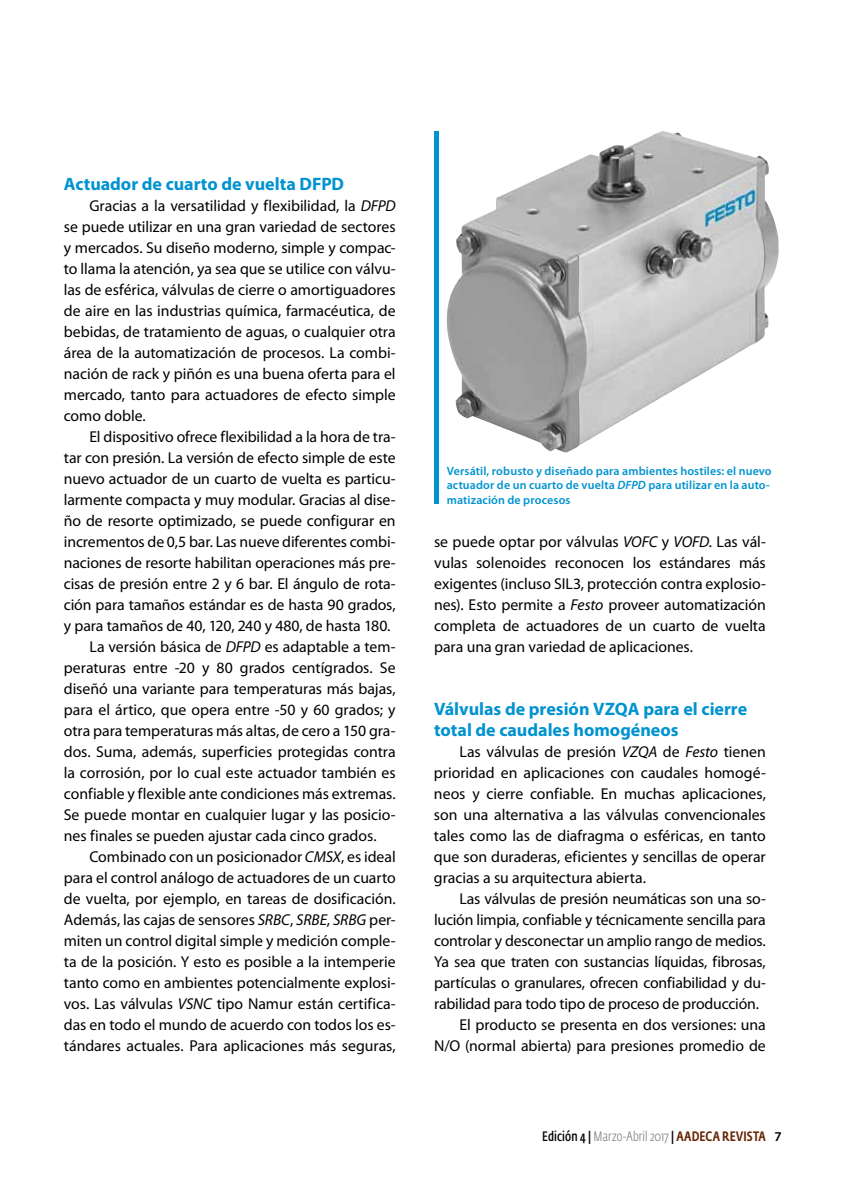
<style>
.page{position:relative;width:851px;height:1191px;background:#fff}
.page>*{position:absolute;margin:0;border:0;box-sizing:border-box;transform-origin:0 0}
.t1{font:700 18px/21px "Myriad Pro";color:#0093d0}
.t2{font:15.75px/21px "Myriad Pro";letter-spacing:-.005em;color:#000;text-align:justify}
.t3{font:300 13.5px "Fedra Sans Cond Std";letter-spacing:.005em;color:#808285}
.t4{font:600 12px/14.4px "Myriad Pro";letter-spacing:.01em;color:#0093d0}
.s1{font-style:italic}
.s2{font-weight:600;color:#000}
.s3{font-weight:500;color:#000}
.s4{font-weight:500;color:#652300}
.s5{font-family:"Myriad Pro";font-weight:600;color:#000}
</style>
<div class="page">
<img style="left:446px;top:131px;width:332px;height:321px">
<hr style="left:434px;top:131px;width:4px;height:372px;background:#0093d0">
<p class="t1" style="left:64px;top:173px;width:282px">Actuador de cuarto de vuelta DFPD</p>
<p class="t2" style="left:64px;top:195px;width:333px;text-indent:25px">Gracias a la versatilidad y flexibilidad, la <span class="s1">DFPD </span>se puede utilizar en una gran variedad de sectores y mercados. Su diseño moderno, simple y compac&shy;to llama la atención, ya sea que se utilice con válvu&shy;las de esférica, válvulas de cierre o amortiguadores de aire en las industrias química, farmacéutica, de bebidas, de tratamiento de aguas, o cualquier otra área de la automatización de procesos. La combi&shy;nación de rack y piñón es una buena oferta para el mercado, tanto para actuadores de efecto simple como doble.</p>
<p class="t2" style="left:89px;top:426px;width:308px">El dispositivo ofrece flexibilidad a la hora de tra-</p>
<p class="t2" style="left:64px;top:447px;width:333px">tar con presión. La versión de efecto simple de este</p>
<p class="t2" style="left:64px;top:468px;width:333px">nuevo actuador de un cuarto de vuelta es particu-</p>
<p class="t2" style="left:64px;top:489px;width:333px">larmente compacta y muy modular. Gracias al dise-</p>
<p class="t2" style="left:64px;top:510px;width:333px">ño de resorte optimizado, se puede configurar en</p>
<p class="t2" style="left:64px;top:531px;width:333px">incrementos de 0,5 bar. Las nueve diferentes combi-</p>
<p class="t2" style="left:64px;top:552px;width:333px">naciones de resorte habilitan operaciones más pre-</p>
<p class="t2" style="left:64px;top:573px;width:333px">cisas de presión entre 2 y 6 bar. El ángulo de rota-</p>
<p class="t2" style="left:64px;top:594px;width:333px">ción para tamaños estándar es de hasta 90 grados,</p>
<p class="t2" style="left:64px;top:615px;width:328px">y para tamaños de 40, 120, 240 y 480, de hasta 180.</p>
<p class="t2" style="left:89px;top:636px;width:308px">La versión básica de <span class="s1">DFPD</span> es adaptable a tem-</p>
<p class="t2" style="left:64px;top:657px;width:333px">peraturas entre -20 y 80 grados centígrados. Se</p>
<p class="t2" style="left:64px;top:678px;width:333px">diseñó una variante para temperaturas más bajas,</p>
<p class="t2" style="left:64px;top:699px;width:333px">para el ártico, que opera entre -50 y 60 grados; y</p>
<p class="t2" style="left:64px;top:720px;width:333px">otra para temperaturas más altas, de cero a 150 gra-</p>
<p class="t2" style="left:64px;top:741px;width:333px">dos. Suma, además, superficies protegidas contra</p>
<p class="t2" style="left:64px;top:762px;width:333px">la corrosión, por lo cual este actuador también es</p>
<p class="t2" style="left:64px;top:783px;width:333px">confiable y flexible ante condiciones más extremas.</p>
<p class="t2" style="left:64px;top:804px;width:333px">Se puede montar en cualquier lugar y las posicio-</p>
<p class="t2" style="left:64px;top:825px;width:314px">nes finales se pueden ajustar cada cinco grados.</p>
<p class="t2" style="left:89px;top:846px;width:308px">Combinado con un posicionador <span class="s1">CMSX</span>, es ideal</p>
<p class="t2" style="left:64px;top:867px;width:333px">para el control análogo de actuadores de un cuarto</p>
<p class="t2" style="left:64px;top:888px;width:333px">de vuelta, por ejemplo, en tareas de dosificación.</p>
<p class="t2" style="left:64px;top:909px;width:333px">Además, las cajas de sensores <span class="s1">SRBC</span>, <span class="s1">SRBE</span>, <span class="s1">SRBG</span> per-</p>
<p class="t2" style="left:64px;top:930px;width:333px">miten un control digital simple y medición comple-</p>
<p class="t2" style="left:64px;top:951px;width:333px">ta de la posición. Y esto es posible a la intemperie</p>
<p class="t2" style="left:64px;top:972px;width:333px">tanto como en ambientes potencialmente explosi-</p>
<p class="t2" style="left:64px;top:993px;width:333px">vos. Las válvulas <span class="s1">VSNC</span> tipo Namur están certifica-</p>
<p class="t2" style="left:64px;top:1014px;width:333px">das en todo el mundo de acuerdo con todos los es-</p>
<p class="t2" style="left:64px;top:1035px;width:333px">tándares actuales. Para aplicaciones más seguras,</p>
<p class="t4" style="left:446px;top:464px;width:326px">Versátil, robusto y diseñado para ambientes hostiles: el nuevo actuador de un cuarto de vuelta <span class="s1">DFPD</span> para utilizar en la auto&shy;matización de procesos</p>
<p class="t2" style="left:434px;top:531px;width:333px">se puede optar por válvulas <span class="s1">VOFC</span> y <span class="s1">VOFD</span>. Las vál&shy;vulas solenoides reconocen los estándares más exigentes (incluso SIL3, protección contra explosio&shy;nes). Esto permite a <span class="s1">Festo</span> proveer automatización completa de actuadores de un cuarto de vuelta para una gran variedad de aplicaciones.</p>
<p class="t1" style="left:434px;top:698px;width:315px">Válvulas de presión VZQA para el cierre total de caudales homogéneos</p>
<p class="t2" style="left:434px;top:741px;width:333px;text-indent:26px">Las válvulas de presión <span class="s1">VZQA</span> de <span class="s1">Festo</span> tienen prioridad en aplicaciones con caudales homogé&shy;neos y cierre confiable. En muchas aplicaciones, son una alternativa a las válvulas convencionales tales como las de diafragma o esféricas, en tanto que son duraderas, eficientes y sencillas de operar gracias a su arquitectura abierta.</p>
<p class="t2" style="left:459px;top:888px;width:308px">Las válvulas de presión neumáticas son una so-</p>
<p class="t2" style="left:434px;top:909px;width:333px">lución limpia, confiable y técnicamente sencilla para</p>
<p class="t2" style="left:434px;top:930px;width:333px">controlar y desconectar un amplio rango de medios.</p>
<p class="t2" style="left:434px;top:951px;width:333px">Ya sea que traten con sustancias líquidas, fibrosas,</p>
<p class="t2" style="left:434px;top:972px;width:333px">partículas o granulares, ofrecen confiabilidad y du-</p>
<p class="t2" style="left:434px;top:993px;width:326px">rabilidad para todo tipo de proceso de producción.</p>
<p class="t2" style="left:459px;top:1014px;width:308px">El producto se presenta en dos versiones: una</p>
<p class="t2" style="left:434px;top:1035px;width:333px">N/O (normal abierta) para presiones promedio de</p>
<p class="t3" style="left:542px;top:1128px;width:241px"><span class="s2">Edición 4</span> <span class="s3">|</span> Marzo-Abril 2017 <span class="s3">|</span> <span class="s4">AADECA REVISTA</span> <span class="s5">7</span></p>
</div>
